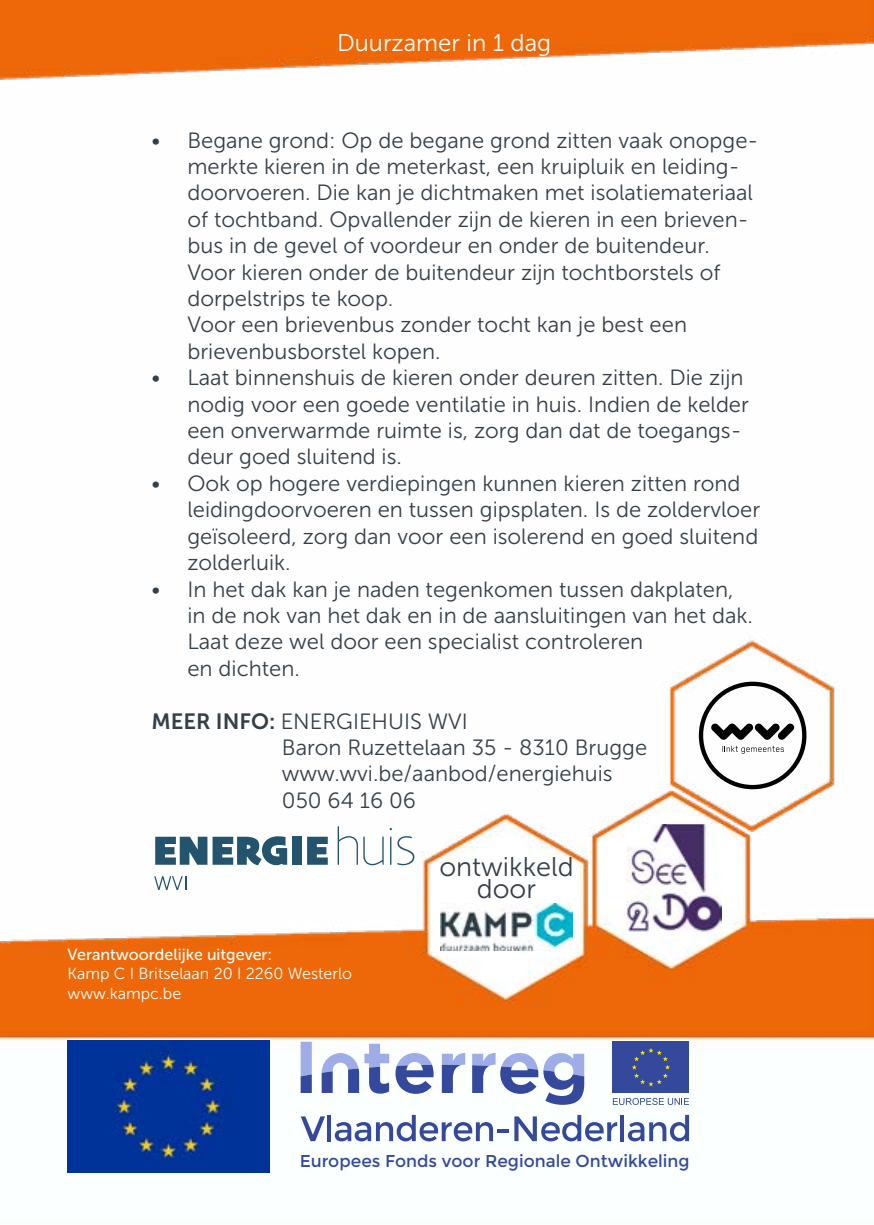
<style>
.page{position:relative;width:874px;height:1225px;background:#fff}
.page>*{position:absolute;margin:0;border:0;box-sizing:border-box;transform-origin:0 0}
.t1{font:27px "Museo Sans 300";color:#353f48}
.t2{font:24px "Museo Sans 300";color:#fff}
.Alineastijl_1{font:22px/26.4px "Museo Sans 300";color:#353f48}
.t3{font:17.2px "Montserrat";color:#34499b}
.t4{font:16px "Museo Sans 300";color:#fff}
.t5{font:16px "Museo Sans 500";color:#fff}
.s1{font-family:"Museo Sans 700"}
</style>
<div class="page">
<img style="left:0;top:0;width:873px;height:1173px">
<img style="left:68px;top:1040px;width:202px;height:132px">
<svg style="left:300px;top:1041px;width:11px;height:52px"></svg>
<svg style="left:395px;top:1053px;width:38px;height:40px"></svg>
<svg style="left:441px;top:1052px;width:24px;height:41px"></svg>
<svg style="left:472px;top:1052px;width:112px;height:52px"></svg>
<svg style="left:321px;top:1043px;width:68px;height:50px"></svg>
<div style="left:612px;top:1041px;width:76px;height:52px;background:#34499b"></div>
<svg style="left:632px;top:1048px;width:37px;height:38px"></svg>
<svg style="left:612px;top:1098px;width:76px;height:7px"></svg>
<svg style="left:300px;top:1116px;width:25px;height:25px"></svg>
<hr style="left:327px;top:1115px;width:4px;height:26px;background:#34499b">
<svg style="left:334px;top:1115px;width:159px;height:26px"></svg>
<svg style="left:497px;top:1128px;width:12px;height:4px"></svg>
<svg style="left:514px;top:1115px;width:103px;height:26px"></svg>
<hr style="left:620px;top:1115px;width:4px;height:26px;background:#34499b">
<svg style="left:627px;top:1115px;width:61px;height:26px"></svg>
<img style="left:625px;top:824px;width:95px;height:107px">
<img style="left:440px;top:903px;width:132px;height:47px">
<svg style="left:155px;top:836px;width:132px;height:29px"></svg>
<div style="left:292px;top:836px;width:10px;height:28px;background:#24536d"></div>
<svg style="left:307px;top:836px;width:20px;height:28px"></svg>
<svg style="left:337px;top:826px;width:46px;height:39px"></svg>
<svg style="left:390px;top:836px;width:1px;height:28px"></svg>
<svg style="left:397px;top:836px;width:17px;height:29px"></svg>
<svg style="left:154px;top:876px;width:32px;height:14px"></svg>
<svg style="left:698px;top:681px;width:108px;height:108px"></svg>
<p class="t2" style="left:337px;top:29px;width:215px">Duurzamer in 1 dag</p>
<p class="Alineastijl_1" style="left:187px;top:127px;width:572px;text-indent:-36px">• Begane grond: Op de begane grond zitten vaak onopge&shy;merkte kieren in de meterkast, een kruipluik en leiding&shy;doorvoeren. Die kan je dichtmaken met isolatiemateriaal of tochtband. Opvallender zijn de kieren in een brieven&shy;bus in de gevel of voordeur en onder de buitendeur.<br>Voor kieren onder de buitendeur zijn tochtborstels of dorpelstrips te koop.<br>Voor een brievenbus zonder tocht kan je best een brievenbusborstel kopen.</p>
<p class="Alineastijl_1" style="left:187px;top:365px;width:562px;text-indent:-36px">• Laat binnenshuis de kieren onder deuren zitten. Die zijn nodig voor een goede ventilatie in huis. Indien de kelder een onverwarmde ruimte is, zorg dan dat de toegangs&shy;deur goed sluitend is.</p>
<p class="Alineastijl_1" style="left:187px;top:470px;width:574px;text-indent:-36px">• Ook op hogere verdiepingen kunnen kieren zitten rond leidingdoorvoeren en tussen gipsplaten. Is de zoldervloer geïsoleerd, zorg dan voor een isolerend en goed sluitend zolderluik.</p>
<p class="Alineastijl_1" style="left:187px;top:576px;width:567px;text-indent:-36px">• In het dak kan je naden tegenkomen tussen dakplaten, in de nok van het dak en in de aansluitingen van het dak.<br>Laat deze wel door een specialist controleren<br>en dichten.</p>
<p class="Alineastijl_1" style="left:151px;top:708px;width:318px"><span class="s1">MEER INFO:</span> ENERGIEHUIS WVI</p>
<p class="Alineastijl_1" style="left:282px;top:734px;width:366px">Baron Ruzettelaan 35 - 8310 Brugge</p>
<p class="Alineastijl_1" style="left:282px;top:761px;width:332px">www.wvi.be/aanbod/energiehuis</p>
<p class="Alineastijl_1" style="left:282px;top:787px;width:135px">050 64 16 06</p>
<p class="t5" style="left:68px;top:946px;width:206px">Verantwoordelijke uitgever:</p>
<p class="t4" style="left:68px;top:965px;width:286px">Kamp C I Britselaan 20 I 2260 Westerlo</p>
<p class="t4" style="left:68px;top:984px;width:115px">www.kampc.be</p>
<p class="t1" style="left:439px;top:852px;width:136px">ontwikkeld</p>
<p class="t1" style="left:476px;top:874px;width:61px">door</p>
<p class="t3" style="left:299px;top:1150px;width:391px">Europees Fonds voor Regionale Ontwikkeling</p>
</div>
